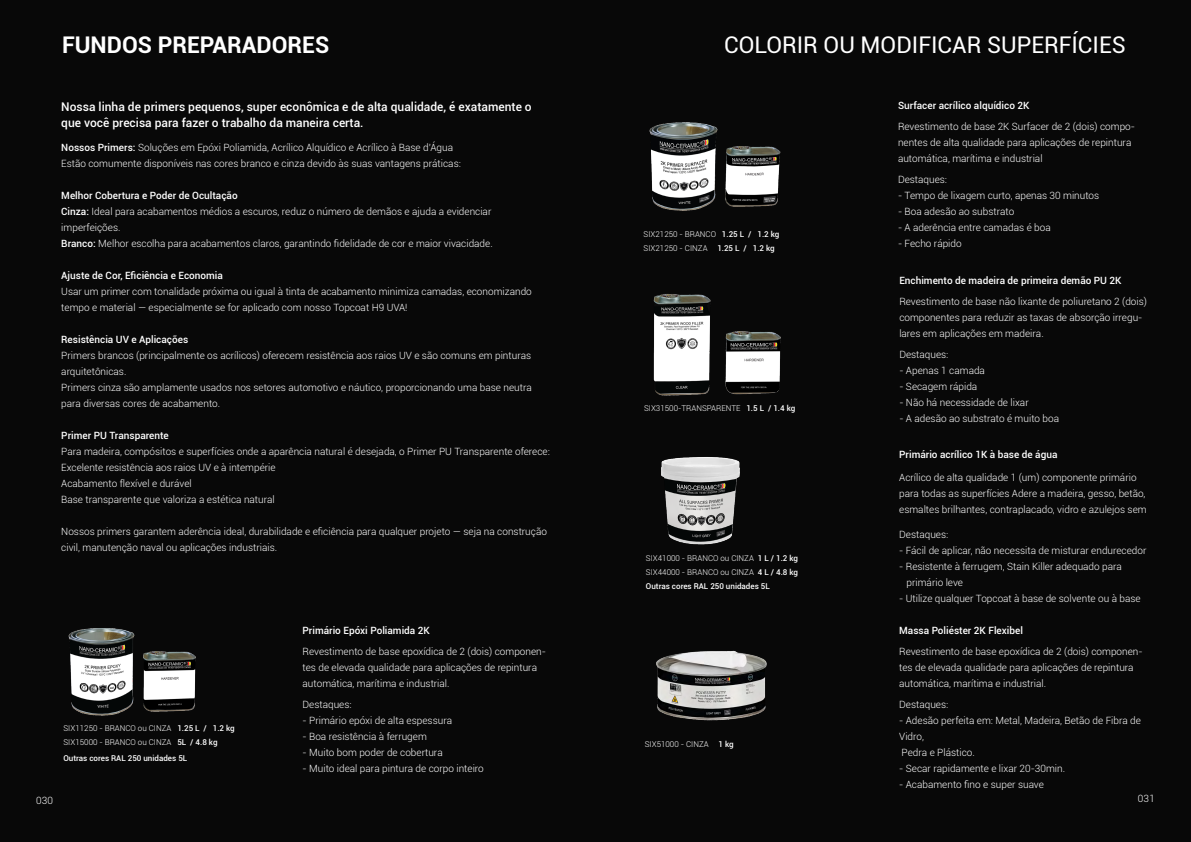
<style>
.page{position:relative;width:1191px;height:842px;background:#080808}
.page>*{position:absolute;margin:0;border:0;box-sizing:border-box;transform-origin:0 0}
.t1{font:23px "Roboto";color:#fff}
.t2{font:700 23px "Roboto";color:#fff}
.t3{font:500 12px/16px "Roboto";color:#fff}
.t4{font:300 10px/16px "Roboto";color:#fff}
.t5{font:500 10px "Roboto";color:#fff}
.t6{font:300 8px/14px "Roboto";color:#fff}
.t7{font:500 8px "Roboto";color:#fff}
.s1{font-weight:500}
</style>
<div class="page">
<img style="left:68px;top:628px;width:128px;height:88px">
<img style="left:649px;top:122px;width:132px;height:89px">
<img style="left:653px;top:294px;width:128px;height:102px">
<img style="left:661px;top:457px;width:79px;height:88px">
<img style="left:656px;top:650px;width:111px;height:71px">
<h1 class="t2" style="left:62px;top:32px;width:269px">FUNDOS PREPARADORES</h1>
<p class="t3" style="left:61px;top:98px;width:472px">Nossa linha de primers pequenos, super econômica e de alta qualidade, é exatamente o que você precisa para fazer o trabalho da maneira certa.</p>
<p class="t4" style="left:61px;top:139px;width:401px"><span class="s1">Nossos Primers:</span> Soluções em Epóxi Poliamida, Acrílico Alquídico e Acrílico à Base d’Água<br>Estão comumente disponíveis nas cores branco e cinza devido às suas vantagens práticas:</p>
<p class="t4" style="left:61px;top:187px;width:433px"><span class="s1">Melhor Cobertura e Poder de Ocultação<br>Cinza:</span> Ideal para acabamentos médios a escuros, reduz o número de demãos e ajuda a evidenciar imperfeições.<br><span class="s1">Branco:</span> Melhor escolha para acabamentos claros, garantindo fidelidade de cor e maior vivacidade.</p>
<p class="t5" style="left:61px;top:269px;width:163px">Ajuste de Cor, Eficiência e Economia</p>
<p class="t4" style="left:61px;top:283px;width:472px">Usar um primer com tonalidade próxima ou igual à tinta de acabamento minimiza camadas, economizando tempo e material — especialmente se for aplicado com nosso Topcoat H9 UVA!</p>
<p class="t5" style="left:61px;top:333px;width:128px">Resistência UV e Aplicações</p>
<p class="t4" style="left:61px;top:347px;width:472px">Primers brancos (principalmente os acrílicos) oferecem resistência aos raios UV e são comuns em pinturas arquitetônicas.<br>Primers cinza são amplamente usados nos setores automotivo e náutico, proporcionando uma base neutra para diversas cores de acabamento.</p>
<p class="t5" style="left:61px;top:429px;width:109px">Primer PU Transparente</p>
<p class="t4" style="left:61px;top:443px;width:490px">Para madeira, compósitos e superfícies onde a aparência natural é desejada, o Primer PU Transparente oferece:<br>Excelente resistência aos raios UV e à intempérie<br>Acabamento flexível e durável<br>Base transparente que valoriza a estética natural</p>
<p class="t4" style="left:61px;top:523px;width:487px">Nossos primers garantem aderência ideal, durabilidade e eficiência para qualquer projeto — seja na construção civil, manutenção naval ou aplicações industriais.</p>
<p class="t6" style="left:63px;top:722px;width:173px">SIX11250 - BRANCO ou CINZA <span class="s1">1.25 L / 1.2 kg<br></span>SIX15000 - BRANCO ou CINZA <span class="s1">5L / 4.8 kg</span></p>
<p class="t7" style="left:63px;top:754px;width:125px">Outras cores RAL 250 unidades 5L</p>
<p class="t5" style="left:302px;top:624px;width:129px">Primário Epóxi Poliamida 2K</p>
<p class="t4" style="left:302px;top:643px;width:245px">Revestimento de base epoxídica de 2 (dois) componen&shy;tes de elevada qualidade para aplicações de repintura automática, marítima e industrial.</p>
<p class="t4" style="left:302px;top:696px;width:51px">Destaques:</p>
<p class="t4" style="left:302px;top:712px;width:151px">- Primário epóxi de alta espessura</p>
<p class="t4" style="left:302px;top:728px;width:126px">- Boa resistência à ferrugem</p>
<p class="t4" style="left:302px;top:744px;width:142px">- Muito bom poder de cobertura</p>
<p class="t4" style="left:302px;top:760px;width:183px">- Muito ideal para pintura de corpo inteiro</p>
<h1 class="t1" style="left:724px;top:32px;width:403px">COLORIR OU MODIFICAR SUPERFÍCIES</h1>
<p class="t6" style="left:643px;top:227px;width:137px">SIX21250 - BRANCO <span class="s1">1.25 L / 1.2 kg<br></span>SIX21250 - CINZA <span class="s1">1.25 L / 1.2 kg</span></p>
<p class="t6" style="left:644px;top:401px;width:153px">SIX31500-TRANSPARENTE <span class="s1">1.5 L / 1.4 kg</span></p>
<p class="t6" style="left:646px;top:551px;width:154px;text-align:justify">SIX41000 - BRANCO ou CINZA <span class="s1">1 L / 1.2 kg </span>SIX44000 - BRANCO ou CINZA <span class="s1">4 L / 4.8 kg Outras cores RAL 250 unidades 5L</span></p>
<p class="t6" style="left:644px;top:737px;width:90px">SIX51000 - CINZA <span class="s1">1 kg</span></p>
<p class="t5" style="left:898px;top:100px;width:133px">Surfacer acrílico alquídico 2K</p>
<p class="t4" style="left:898px;top:118px;width:238px">Revestimento de base 2K Surfacer de 2 (dois) compo&shy;nentes de alta qualidade para aplicações de repintura automática, marítima e industrial</p>
<p class="t4" style="left:898px;top:171px;width:51px">Destaques:</p>
<p class="t4" style="left:898px;top:187px;width:203px">- Tempo de lixagem curto, apenas 30 minutos</p>
<p class="t4" style="left:898px;top:203px;width:118px">- Boa adesão ao substrato</p>
<p class="t4" style="left:898px;top:219px;width:154px">- A aderência entre camadas é boa</p>
<p class="t4" style="left:898px;top:235px;width:65px">- Fecho rápido</p>
<p class="t5" style="left:899px;top:274px;width:224px">Enchimento de madeira de primeira demão PU 2K</p>
<p class="t4" style="left:899px;top:293px;width:249px">Revestimento de base não lixante de poliuretano 2 (dois) componentes para reduzir as taxas de absorção irregu&shy;lares em aplicações em madeira.</p>
<p class="t4" style="left:899px;top:346px;width:51px">Destaques:</p>
<p class="t4" style="left:899px;top:362px;width:87px">- Apenas 1 camada</p>
<p class="t4" style="left:899px;top:378px;width:79px">- Secagem rápida</p>
<p class="t4" style="left:899px;top:394px;width:131px">- Não há necessidade de lixar</p>
<p class="t4" style="left:899px;top:410px;width:161px">- A adesão ao substrato é muito boa</p>
<p class="t5" style="left:899px;top:449px;width:160px">Primário acrílico 1K à base de água</p>
<p class="t4" style="left:899px;top:469px;width:249px">Acrílico de alta qualidade 1 (um) componente primário para todas as superfícies Adere a madeira, gesso, betão, esmaltes brilhantes, contraplacado, vidro e azulejos sem</p>
<p class="t4" style="left:899px;top:526px;width:51px">Destaques:</p>
<p class="t4" style="left:899px;top:542px;width:249px">- Fácil de aplicar, não necessita de misturar endurecedor</p>
<p class="t4" style="left:906px;top:558px;width:217px;text-indent:-7px">- Resistente à ferrugem, Stain Killer adequado para primário leve</p>
<p class="t4" style="left:899px;top:590px;width:243px">- Utilize qualquer Topcoat à base de solvente ou à base</p>
<p class="t5" style="left:899px;top:625px;width:125px">Massa Poliéster 2K Flexibel</p>
<p class="t4" style="left:899px;top:644px;width:245px">Revestimento de base epoxídica de 2 (dois) componen&shy;tes de elevada qualidade para aplicações de repintura automática, marítima e industrial.</p>
<p class="t4" style="left:899px;top:697px;width:51px">Destaques:</p>
<p class="t4" style="left:899px;top:713px;width:243px">- Adesão perfeita em: Metal, Madeira, Betão de Fibra de<br>Vidro,<br>Pedra e Plástico.</p>
<p class="t4" style="left:899px;top:761px;width:167px">- Secar rapidamente e lixar 20-30min.</p>
<p class="t4" style="left:899px;top:777px;width:146px">- Acabamento fino e super suave</p>
<p class="t4" style="left:36px;top:793px;width:19px">030</p>
<p class="t4" style="left:1137px;top:791px;width:19px">031</p>
</div>
